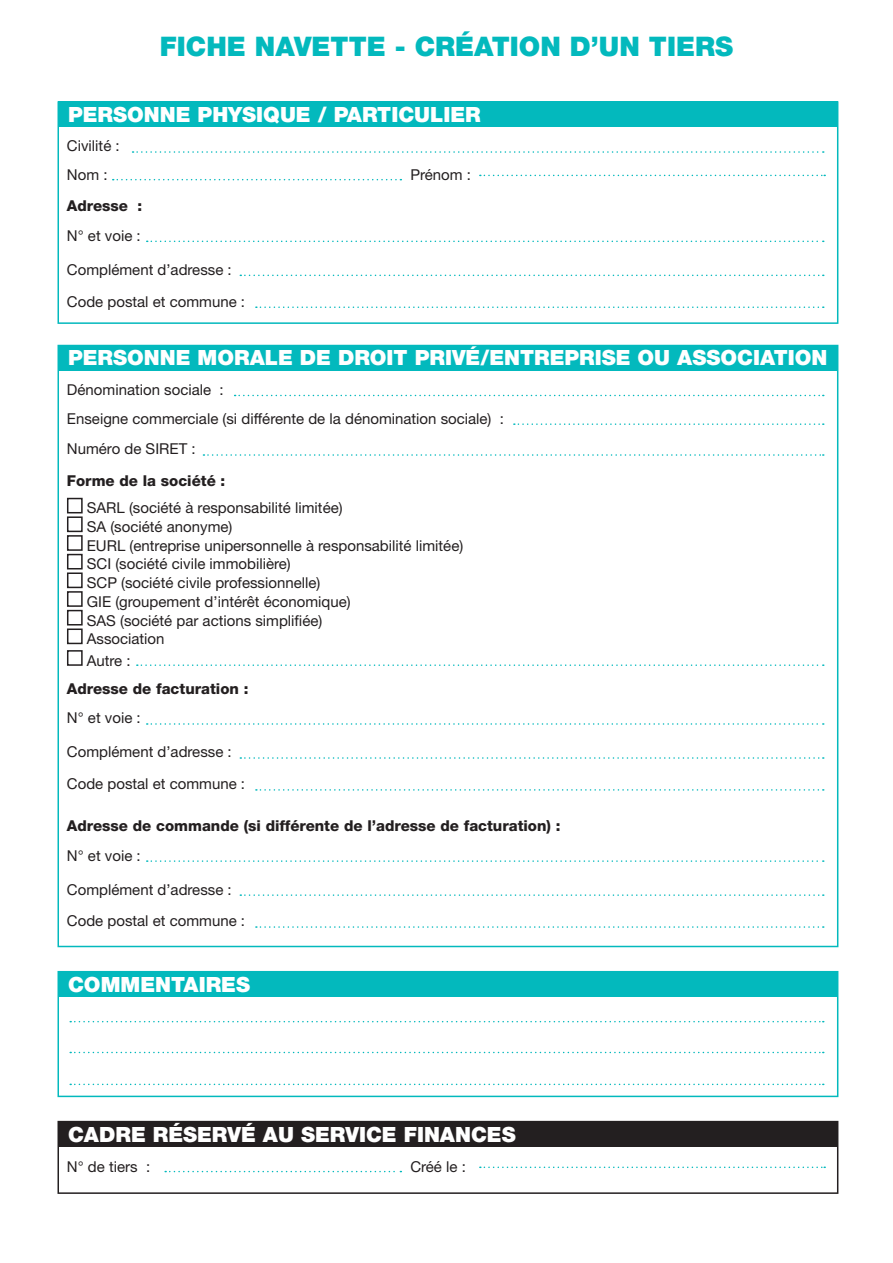
<style>
.page{position:relative;width:893px;height:1263px;background:#fff}
.page>*{position:absolute;margin:0;border:0;box-sizing:border-box;transform-origin:0 0}
.t1{font:900 27px "Helvetica Neue LT Std";color:#03b9bd}
.t2{font:900 21px "Helvetica Neue LT Std";color:#fff}
.t3{font:15px/18.6px "Helvetica Neue LT Std";color:#231f20}
.t4{font:800 15px "Helvetica Neue LT Std";color:#231f20}
</style>
<div class="page">
<div style="left:58px;top:102px;width:780px;height:25px;background:#03b9bd"></div>
<div style="left:58px;top:101px;width:780px;height:223px;border:2px solid #03b9bd"></div>
<svg style="left:133px;top:151px;width:691px;height:2px"></svg>
<svg style="left:113px;top:179px;width:288px;height:1px"></svg>
<svg style="left:480px;top:175px;width:345px;height:1px"></svg>
<svg style="left:147px;top:241px;width:677px;height:1px"></svg>
<svg style="left:240px;top:275px;width:584px;height:1px"></svg>
<svg style="left:256px;top:306px;width:568px;height:2px"></svg>
<div style="left:58px;top:345px;width:780px;height:26px;background:#03b9bd"></div>
<svg style="left:235px;top:395px;width:589px;height:1px"></svg>
<svg style="left:147px;top:723px;width:677px;height:2px"></svg>
<svg style="left:240px;top:757px;width:584px;height:2px"></svg>
<svg style="left:256px;top:789px;width:568px;height:2px"></svg>
<svg style="left:514px;top:423px;width:310px;height:2px"></svg>
<svg style="left:203px;top:454px;width:621px;height:2px"></svg>
<svg style="left:137px;top:664px;width:687px;height:2px"></svg>
<div style="left:67px;top:498px;width:16px;height:15px;border:2px solid #231f20"></div>
<div style="left:67px;top:516px;width:16px;height:16px;border:2px solid #231f20"></div>
<div style="left:67px;top:535px;width:16px;height:16px;border:2px solid #231f20"></div>
<div style="left:67px;top:554px;width:16px;height:15px;border:2px solid #231f20"></div>
<div style="left:67px;top:572px;width:16px;height:16px;border:2px solid #231f20"></div>
<div style="left:67px;top:591px;width:16px;height:16px;border:2px solid #231f20"></div>
<div style="left:67px;top:610px;width:16px;height:15px;border:2px solid #231f20"></div>
<div style="left:67px;top:628px;width:16px;height:16px;border:2px solid #231f20"></div>
<div style="left:67px;top:650px;width:16px;height:16px;border:2px solid #231f20"></div>
<svg style="left:147px;top:860px;width:677px;height:2px"></svg>
<svg style="left:240px;top:894px;width:584px;height:2px"></svg>
<svg style="left:256px;top:926px;width:568px;height:2px"></svg>
<div style="left:58px;top:971px;width:780px;height:26px;background:#03b9bd"></div>
<div style="left:58px;top:971px;width:780px;height:126px;border:2px solid #03b9bd"></div>
<svg style="left:70px;top:1021px;width:754px;height:1px"></svg>
<svg style="left:70px;top:1052px;width:754px;height:1px"></svg>
<svg style="left:70px;top:1084px;width:754px;height:1px"></svg>
<div style="left:58px;top:1121px;width:780px;height:26px;background:#231f20"></div>
<div style="left:58px;top:1121px;width:780px;height:73px;border:2px solid #231f20"></div>
<svg style="left:165px;top:1171px;width:236px;height:1px"></svg>
<svg style="left:480px;top:1166px;width:345px;height:2px"></svg>
<h1 class="t1" style="left:160px;top:30px;width:575px">FICHE NAVETTE - CRÉATION D’UN TIERS</h1>
<h2 class="t2" style="left:68px;top:102px;width:414px">PERSONNE PHYSIQUE / PARTICULIER</h2>
<p class="t3" style="left:67px;top:137px;width:54px">Civilité :</p>
<p class="t3" style="left:67px;top:165px;width:42px">Nom :</p>
<p class="t3" style="left:410px;top:165px;width:62px">Prénom :</p>
<p class="t4" style="left:67px;top:197px;width:77px">Adresse :</p>
<p class="t3" style="left:67px;top:226px;width:75px">N° et voie :</p>
<p class="t3" style="left:67px;top:253px;width:180px;line-height:32px">Complément d’adresse :<br>Code postal et commune :</p>
<h2 class="t2" style="left:68px;top:345px;width:761px">PERSONNE MORALE DE DROIT PRIVÉ/ENTREPRISE OU ASSOCIATION</h2>
<p class="t3" style="left:67px;top:380px;width:158px">Dénomination sociale :</p>
<p class="t3" style="left:67px;top:403px;width:439px;line-height:30.9px">Enseigne commerciale (si différente de la dénomination sociale) :<br>Numéro de SIRET :</p>
<p class="t4" style="left:67px;top:472px;width:160px">Forme de la société :</p>
<p class="t3" style="left:87px;top:499px;width:378px">SARL (société à responsabilité limitée)<br>SA (société anonyme)<br>EURL (entreprise unipersonnelle à responsabilité limitée)<br>SCI (société civile immobilière)<br>SCP (société civile professionnelle)<br>GIE (groupement d’intérêt économique)<br>SAS (société par actions simplifiée)<br>Association</p>
<p class="t3" style="left:87px;top:651px;width:45px">Autre :</p>
<p class="t4" style="left:67px;top:679px;width:183px">Adresse de facturation :</p>
<p class="t3" style="left:67px;top:708px;width:75px">N° et voie :</p>
<p class="t3" style="left:67px;top:736px;width:180px;line-height:32px">Complément d’adresse :<br>Code postal et commune :</p>
<p class="t4" style="left:67px;top:816px;width:495px">Adresse de commande (si différente de l’adresse de facturation) :</p>
<p class="t3" style="left:67px;top:846px;width:75px">N° et voie :</p>
<p class="t3" style="left:67px;top:873px;width:180px;line-height:32px">Complément d’adresse :<br>Code postal et commune :</p>
<h2 class="t2" style="left:68px;top:972px;width:184px">COMMENTAIRES</h2>
<h2 class="t2" style="left:68px;top:1121px;width:449px">CADRE RÉSERVÉ AU SERVICE FINANCES</h2>
<p class="t3" style="left:67px;top:1157px;width:85px">N° de tiers :</p>
<p class="t3" style="left:410px;top:1157px;width:57px">Créé le :</p>
</div>
